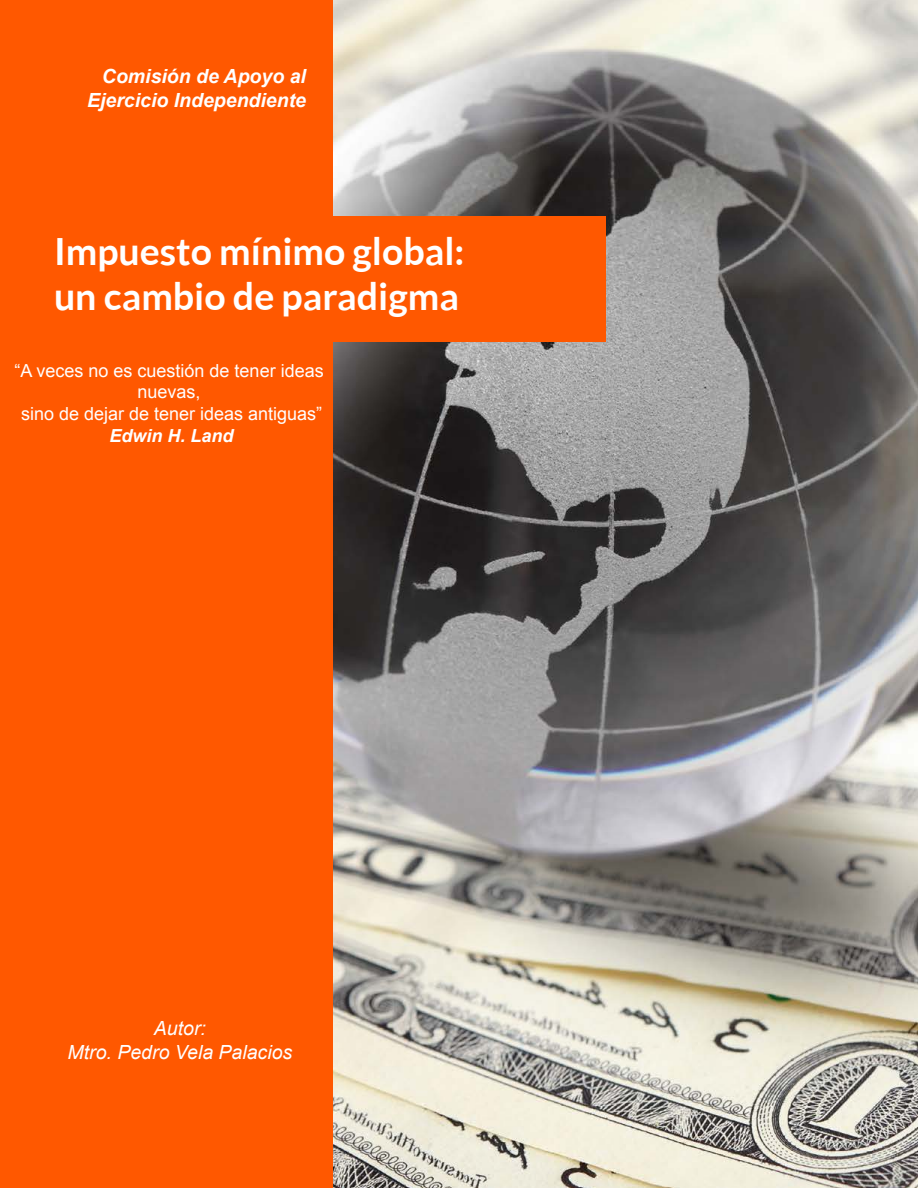
<style>
.page{position:relative;width:918px;height:1188px;background:#fff}
.page>*{position:absolute;margin:0;border:0;box-sizing:border-box;transform-origin:0 0}
.t1{font:700 37.5px/45px "Lato";color:#fff}
.t2{font:italic 700 19.5px/23.4px "Arial";color:#fff;text-align:right}
.t3{font:italic 19.5px/23.4px "Arial";color:#fff;text-align:center}
.t4{font:18px/21.6px "Arial";color:#fff;text-align:center}
.t5{font:italic 700 18px "Arial";color:#fff}
</style>
<div class="page">
<img style="left:332px;top:0;width:586px;height:1188px">
<div style="left:0;top:0;width:332px;height:1188px;background:#ff5800"></div>
<div style="left:0;top:216px;width:606px;height:126px;background:#ff5800"></div>
<p class="t2" style="left:87px;top:65px;width:220px">Comisión de Apoyo al<br>Ejercicio Independiente</p>
<h1 class="t1" style="left:54px;top:228px;width:412px">Impuesto mínimo global: un cambio de paradigma</h1>
<p class="t4" style="left:15px;top:360px;width:311px">“A veces no es cuestión de tener ideas nuevas,<br>sino de dejar de tener ideas antiguas”</p>
<p class="t5" style="left:110px;top:424px;width:126px">Edwin H. Land</p>
<p class="t3" style="left:68px;top:1017px;width:226px">Autor:<br>Mtro. Pedro Vela Palacios</p>
</div>
